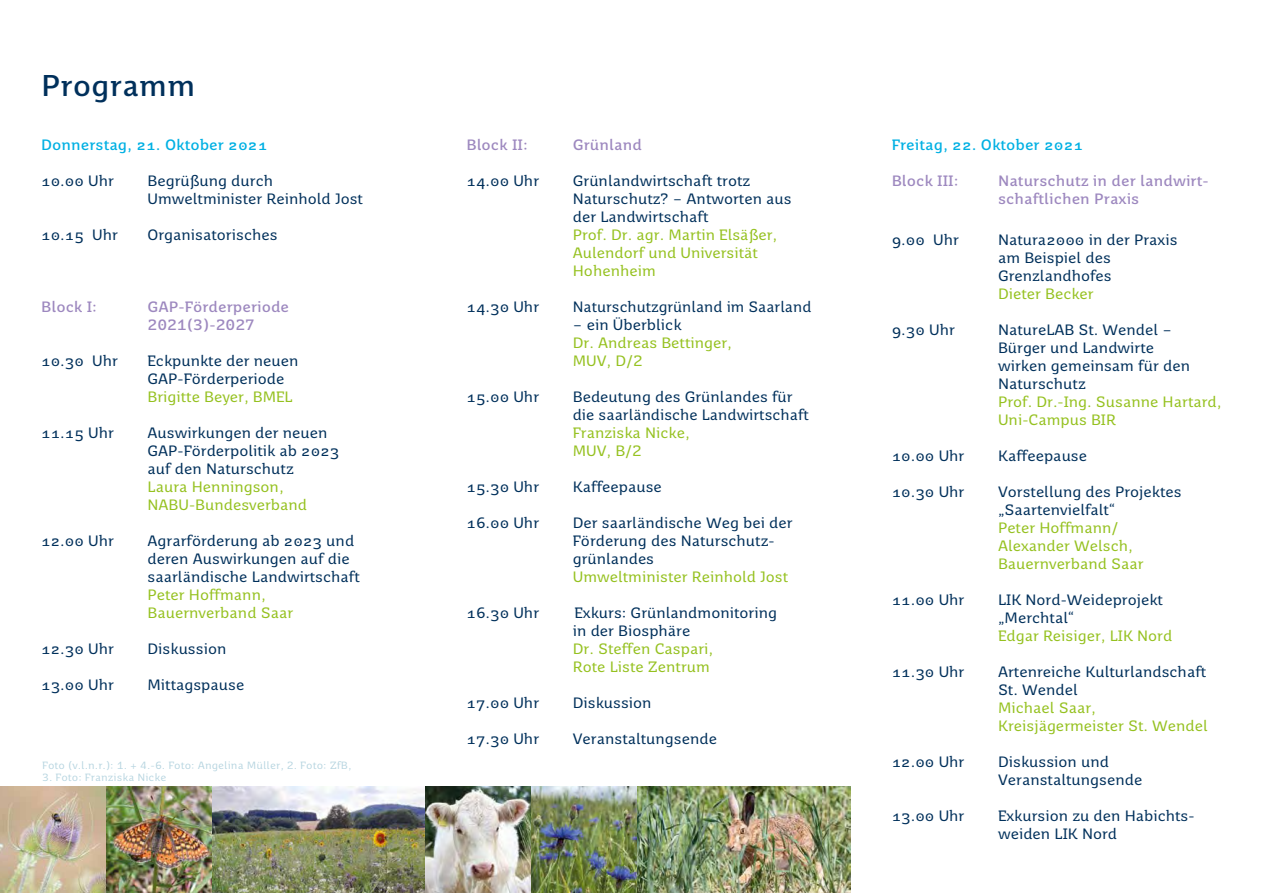
<style>
.page{position:relative;width:1263px;height:893px;background:#fff}
.page>*{position:absolute;margin:0;border:0;box-sizing:border-box;transform-origin:0 0}
.t1{font:700 30px "Saar 1450 Text";color:#00305b}
.t2{font:15px/18px "Saar 1450 Text";color:#00305b}
.t3{font:15px/18px "Saar 1450 Text";color:#95c11f}
.t4{font:700 15px/18px "Saar 1450 Text";color:#9d88bf}
.t5{font:700 15px "Saar 1450 Text";color:#00b0e3}
.t6{font:10.5px "Saar 1450 Notes";color:rgb(110 170 193/.5)}
.s1{color:#95c11f}
.s2{color:#00305b}
</style>
<div class="page">
<img style="left:0;top:787px;width:850px;height:106px">
<p class="t1" style="left:41px;top:67px;width:156px">Programm</p>
<p class="t5" style="left:41px;top:135px;width:228px">Donnerstag, 21. Oktober 2021</p>
<p class="t2" style="left:41px;top:171px;width:74px">10.00 Uhr</p>
<p class="t2" style="left:148px;top:171px;width:217px">Begrüßung durch<br>Umweltminister Reinhold Jost</p>
<p class="t2" style="left:41px;top:225px;width:78px">10.15 Uhr</p>
<p class="t2" style="left:148px;top:225px;width:132px">Organisatorisches</p>
<p class="t4" style="left:41px;top:297px;width:57px">Block I:</p>
<p class="t4" style="left:148px;top:297px;width:143px">GAP-Förderperiode<br>2021(3)-2027</p>
<p class="t2" style="left:41px;top:351px;width:78px">10.30 Uhr</p>
<p class="t2" style="left:148px;top:351px;width:153px">Eckpunkte der neuen<br>GAP-Förderperiode<br><span class="s1">Brigitte Beyer, BMEL</span></p>
<p class="t2" style="left:41px;top:423px;width:74px">11.15 Uhr</p>
<p class="t2" style="left:148px;top:423px;width:193px">Auswirkungen der neuen<br>GAP-Förderpolitik ab 2023 auf den Naturschutz<br><span class="s1">Laura Henningson,<br>NABU-Bundesverband</span></p>
<p class="t2" style="left:41px;top:531px;width:74px">12.00 Uhr</p>
<p class="t2" style="left:148px;top:531px;width:214px">Agrarförderung ab 2023 und deren Auswirkungen auf die saarländische Landwirtschaft<br><span class="s1">Peter Hoffmann,<br>Bauernverband Saar</span></p>
<p class="t2" style="left:41px;top:639px;width:74px">12.30 Uhr</p>
<p class="t2" style="left:148px;top:639px;width:80px">Diskussion</p>
<p class="t2" style="left:41px;top:675px;width:74px">13.00 Uhr</p>
<p class="t2" style="left:148px;top:675px;width:98px">Mittagspause</p>
<p class="t6" style="left:42px;top:759px;width:311px">Foto (v.l.n.r.): 1. + 4.-6. Foto: Angelina Müller, 2. Foto: ZfB,</p>
<p class="t6" style="left:42px;top:771px;width:126px">3. Foto: Franziska Nicke</p>
<p class="t4" style="left:466px;top:135px;width:63px">Block II:</p>
<p class="t4" style="left:573px;top:135px;width:71px">Grünland</p>
<p class="t2" style="left:466px;top:171px;width:74px">14.00 Uhr</p>
<p class="t2" style="left:573px;top:171px;width:220px">Grünlandwirtschaft trotz<br>Naturschutz? – Antworten aus der Landwirtschaft<br><span class="s1">Prof. Dr. agr. Martin Elsäßer,<br>Aulendorf und Universität<br>Hohenheim</span></p>
<p class="t2" style="left:466px;top:297px;width:74px">14.30 Uhr</p>
<p class="t2" style="left:573px;top:297px;width:240px">Naturschutzgrünland im Saarland</p>
<p class="t3" style="left:573px;top:315px;width:160px"><span class="s2">– ein Überblick<br></span>Dr. Andreas Bettinger,<br>MUV, D/2</p>
<p class="t2" style="left:466px;top:387px;width:74px">15.00 Uhr</p>
<p class="t2" style="left:573px;top:387px;width:237px">Bedeutung des Grünlandes für die saarländische Landwirtschaft<br><span class="s1">Franziska Nicke,<br>MUV, B/2</span></p>
<p class="t2" style="left:466px;top:477px;width:74px">15.30 Uhr</p>
<p class="t2" style="left:573px;top:477px;width:91px">Kaffeepause</p>
<p class="t2" style="left:466px;top:513px;width:74px">16.00 Uhr</p>
<p class="t2" style="left:573px;top:513px;width:221px">Der saarländische Weg bei der<br>Förderung des Naturschutz&shy;grünlandes<br><span class="s1">Umweltminister Reinhold Jost</span></p>
<p class="t2" style="left:466px;top:603px;width:74px">16.30 Uhr</p>
<p class="t2" style="left:573px;top:603px;width:206px">Exkurs: Grünlandmonitoring in der Biosphäre<br><span class="s1">Dr. Steffen Caspari,<br>Rote Liste Zentrum</span></p>
<p class="t2" style="left:466px;top:693px;width:74px">17.00 Uhr</p>
<p class="t2" style="left:573px;top:693px;width:80px">Diskussion</p>
<p class="t2" style="left:466px;top:729px;width:74px">17.30 Uhr</p>
<p class="t2" style="left:573px;top:729px;width:146px">Veranstaltungsende</p>
<p class="t5" style="left:892px;top:135px;width:193px">Freitag, 22. Oktober 2021</p>
<p class="t4" style="left:892px;top:171px;width:68px">Block III:</p>
<p class="t4" style="left:998px;top:171px;width:212px">Naturschutz in der landwirt&shy;schaftlichen Praxis</p>
<p class="t2" style="left:892px;top:231px;width:69px">9.00 Uhr</p>
<p class="t2" style="left:998px;top:231px;width:181px">Natura2000 in der Praxis am Beispiel des<br>Grenzlandhofes<br><span class="s1">Dieter Becker</span></p>
<p class="t2" style="left:892px;top:321px;width:65px">9.30 Uhr</p>
<p class="t2" style="left:998px;top:321px;width:225px">NatureLAB St. Wendel –<br>Bürger und Landwirte<br>wirken gemeinsam für den<br>Naturschutz<br><span class="s1">Prof. Dr.-Ing. Susanne Hartard,<br>Uni-Campus BIR</span></p>
<p class="t2" style="left:892px;top:447px;width:74px">10.00 Uhr</p>
<p class="t2" style="left:998px;top:447px;width:91px">Kaffeepause</p>
<p class="t2" style="left:892px;top:483px;width:74px">10.30 Uhr</p>
<p class="t3" style="left:998px;top:483px;width:185px"><span class="s2">Vorstellung des Projektes „Saartenvielfalt“<br></span>Peter Hoffmann/<br>Alexander Welsch,<br>Bauernverband Saar</p>
<p class="t2" style="left:892px;top:591px;width:74px">11.00 Uhr</p>
<p class="t2" style="left:998px;top:591px;width:176px">LIK Nord-Weideprojekt „Merchtal“<br><span class="s1">Edgar Reisiger, LIK Nord</span></p>
<p class="t2" style="left:892px;top:663px;width:74px">11.30 Uhr</p>
<p class="t3" style="left:998px;top:663px;width:211px"><span class="s2">Artenreiche Kulturlandschaft<br>St. Wendel<br></span>Michael Saar,<br>Kreisjägermeister St. Wendel</p>
<p class="t2" style="left:892px;top:753px;width:74px">12.00 Uhr</p>
<p class="t2" style="left:998px;top:753px;width:146px">Diskussion und<br>Veranstaltungsende</p>
<p class="t2" style="left:892px;top:807px;width:74px">13.00 Uhr</p>
<p class="t2" style="left:998px;top:807px;width:198px">Exkursion zu den Habichts&shy;weiden LIK Nord</p>
</div>
